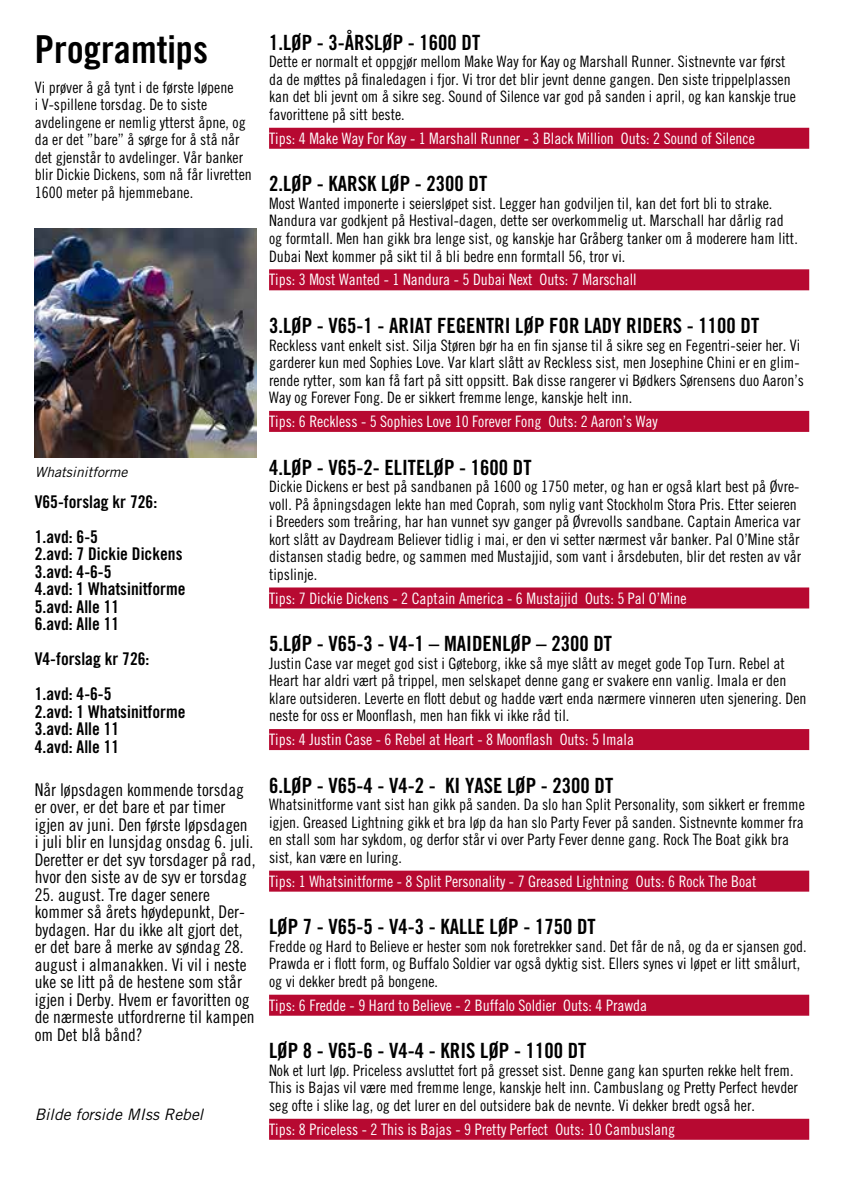
<style>
.page{position:relative;width:844px;height:1191px;background:#fff}
.page>*{position:absolute;margin:0;border:0;box-sizing:border-box;transform-origin:0 0}
.t1{font:38.5px "Trade Gothic LT Std Bd Cn 20";color:#000}
.t2{font:21px "Trade Gothic LT Std Bd Cn 20";color:#000}
.t3{font:17.5px/17.5px "Trade Gothic LT Std Cn 18";color:#000}
.t4{font:17.5px/17.5px "Trade Gothic LT Std Bd Cn 20";color:#000}
.t5{font:15.75px/17.5px "Trade Gothic LT Std Cn 18";color:#000}
.t6{font:15.75px "Trade Gothic LT Std Cn 18";color:#fff}
.t7{font:italic 15.75px "Trade Gothic LT Std";color:#000}
.t8{font:italic 14px "Trade Gothic LT Std";color:#000}
</style>
<div class="page">
<div style="left:269px;top:128px;width:540px;height:21px;background:#b70931"></div>
<div style="left:269px;top:269px;width:540px;height:21px;background:#b70931"></div>
<div style="left:269px;top:411px;width:540px;height:21px;background:#b70931"></div>
<div style="left:269px;top:587px;width:540px;height:21px;background:#b70931"></div>
<div style="left:269px;top:729px;width:540px;height:21px;background:#b70931"></div>
<div style="left:269px;top:870px;width:540px;height:21px;background:#b70931"></div>
<div style="left:269px;top:994px;width:540px;height:21px;background:#b70931"></div>
<div style="left:269px;top:1118px;width:540px;height:21px;background:#b70931"></div>
<img style="left:35px;top:228px;width:221px;height:229px">
<h1 class="t1" style="left:35px;top:25px;width:175px">Programtips</h1>
<p class="t5" style="left:35px;top:78px;width:218px">Vi prøver å gå tynt i de første løpene<br>i V-spillene torsdag. De to siste avdelingene er nemlig ytterst åpne, og da er det ”bare” å sørge for å stå når det gjenstår to avdelinger. Vår banker blir Dickie Dickens, som nå får livretten 1600 meter på hjemmebane.</p>
<p class="t8" style="left:35px;top:464px;width:94px">Whatsinitforme</p>
<p class="t4" style="left:35px;top:484px;width:124px;line-height:35px">V65-forslag kr 726:<br>1.avd: 6-5</p>
<p class="t4" style="left:35px;top:545px;width:152px">2.avd: 7 Dickie Dickens<br>3.avd: 4-6-5<br>4.avd: 1 Whatsinitforme<br>5.avd: Alle 11<br>6.avd: Alle 11</p>
<p class="t4" style="left:35px;top:641px;width:116px;line-height:35px">V4-forslag kr 726:<br>1.avd: 4-6-5</p>
<p class="t4" style="left:35px;top:702px;width:152px">2.avd: 1 Whatsinitforme<br>3.avd: Alle 11<br>4.avd: Alle 11</p>
<p class="t3" style="left:35px;top:780px;width:222px">Når løpsdagen kommende torsdag er over, er det bare et par timer igjen av juni. Den første løpsdagen i juli blir en lunsjdag onsdag 6. juli.<br>Deretter er det syv torsdager på rad, hvor den siste av de syv er torsdag</p>
<p class="t3" style="left:35px;top:885px;width:221px">25. august. Tre dager senere kommer så årets høydepunkt, Der&shy;bydagen. Har du ikke alt gjort det, er det bare å merke av søndag 28. august i almanakken. Vi vil i neste uke se litt på de hestene som står igjen i Derby. Hvem er favoritten og de nærmeste utfordrerne til kampen om Det blå bånd?</p>
<p class="t7" style="left:35px;top:1104px;width:170px">Bilde forside MIss Rebel</p>
<h2 class="t2" style="left:269px;top:30px;width:213px">1.LØP - 3-ÅRSLØP - 1600 DT</h2>
<p class="t5" style="left:269px;top:53px;width:528px">Dette er normalt et oppgjør mellom Make Way for Kay og Marshall Runner. Sistnevnte var først da de møttes på finaledagen i fjor. Vi tror det blir jevnt denne gangen. Den siste trippelplassen kan det bli jevnt om å sikre seg. Sound of Silence var god på sanden i april, og kan kanskje true favorittene på sitt beste.</p>
<p class="t6" style="left:269px;top:129px;width:487px">Tips: 4 Make Way For Kay - 1 Marshall Runner - 3 Black Million Outs: 2 Sound of Silence</p>
<h2 class="t2" style="left:269px;top:171px;width:220px">2.LØP - KARSK LØP - 2300 DT</h2>
<p class="t5" style="left:269px;top:194px;width:530px">Most Wanted imponerte i seiersløpet sist. Legger han godviljen til, kan det fort bli to strake.<br>Nandura var godkjent på Hestival-dagen, dette ser overkommelig ut. Marschall har dårlig rad og formtall. Men han gikk bra lenge sist, og kanskje har Gråberg tanker om å moderere ham litt.<br>Dubai Next kommer på sikt til å bli bedre enn formtall 56, tror vi.</p>
<p class="t6" style="left:269px;top:270px;width:369px">Tips: 3 Most Wanted - 1 Nandura - 5 Dubai Next Outs: 7 Marschall</p>
<h2 class="t2" style="left:269px;top:313px;width:491px">3.LØP - V65-1 - ARIAT FEGENTRI LØP FOR LADY RIDERS - 1100 DT</h2>
<p class="t5" style="left:269px;top:336px;width:536px">Reckless vant enkelt sist. Silja Støren bør ha en fin sjanse til å sikre seg en Fegentri-seier her. Vi garderer kun med Sophies Love. Var klart slått av Reckless sist, men Josephine Chini er en glim&shy;rende rytter, som kan få fart på sitt oppsitt. Bak disse rangerer vi Bødkers Sørensens duo Aaron’s Way og Forever Fong. De er sikkert fremme lenge, kanskje helt inn.</p>
<p class="t6" style="left:269px;top:412px;width:390px">Tips: 6 Reckless - 5 Sophies Love 10 Forever Fong Outs: 2 Aaron’s Way</p>
<h2 class="t2" style="left:269px;top:454px;width:264px">4.LØP - V65-2- ELITELØP - 1600 DT</h2>
<p class="t5" style="left:269px;top:477px;width:533px">Dickie Dickens er best på sandbanen på 1600 og 1750 meter, og han er også klart best på Øvre&shy;voll. På åpningsdagen lekte han med Coprah, som nylig vant Stockholm Stora Pris. Etter seieren i Breeders som treåring, har han vunnet syv ganger på Øvrevolls sandbane. Captain America var kort slått av Daydream Believer tidlig i mai, er den vi setter nærmest vår banker. Pal O’Mine står distansen stadig bedre, og sammen med Mustajjid, som vant i årsdebuten, blir det resten av vår tipslinje.</p>
<p class="t6" style="left:269px;top:588px;width:419px">Tips: 7 Dickie Dickens - 2 Captain America - 6 Mustajjid Outs: 5 Pal O’Mine</p>
<h2 class="t2" style="left:269px;top:631px;width:344px">5.LØP - V65-3 - V4-1 – MAIDENLØP – 2300 DT</h2>
<p class="t5" style="left:269px;top:654px;width:539px">Justin Case var meget god sist i Gøteborg, ikke så mye slått av meget gode Top Turn. Rebel at Heart har aldri vært på trippel, men selskapet denne gang er svakere enn vanlig. Imala er den klare outsideren. Leverte en flott debut og hadde vært enda nærmere vinneren uten sjenering. Den neste for oss er Moonflash, men han fikk vi ikke råd til.</p>
<p class="t6" style="left:269px;top:730px;width:366px">Tips: 4 Justin Case - 6 Rebel at Heart - 8 Moonflash Outs: 5 Imala</p>
<h2 class="t2" style="left:269px;top:772px;width:345px">6.LØP - V65-4 - V4-2 - KI YASE LØP - 2300 DT</h2>
<p class="t5" style="left:269px;top:795px;width:537px">Whatsinitforme vant sist han gikk på sanden. Da slo han Split Personality, som sikkert er fremme igjen. Greased Lightning gikk et bra løp da han slo Party Fever på sanden. Sistnevnte kommer fra en stall som har sykdom, og derfor står vi over Party Fever denne gang. Rock The Boat gikk bra sist, kan være en luring.</p>
<p class="t6" style="left:269px;top:871px;width:489px">Tips: 1 Whatsinitforme - 8 Split Personality - 7 Greased Lightning Outs: 6 Rock The Boat</p>
<h2 class="t2" style="left:269px;top:914px;width:328px">LØP 7 - V65-5 - V4-3 - KALLE LØP - 1750 DT</h2>
<p class="t5" style="left:269px;top:937px;width:539px">Fredde og Hard to Believe er hester som nok foretrekker sand. Det får de nå, og da er sjansen god.<br>Prawda er i flott form, og Buffalo Soldier var også dyktig sist. Ellers synes vi løpet er litt smålurt, og vi dekker bredt på bongene.</p>
<p class="t6" style="left:269px;top:995px;width:379px">Tips: 6 Fredde - 9 Hard to Believe - 2 Buffalo Soldier Outs: 4 Prawda</p>
<h2 class="t2" style="left:269px;top:1038px;width:319px">LØP 8 - V65-6 - V4-4 - KRIS LØP - 1100 DT</h2>
<p class="t5" style="left:269px;top:1061px;width:530px">Nok et lurt løp. Priceless avsluttet fort på gresset sist. Denne gang kan spurten rekke helt frem.<br>This is Bajas vil være med fremme lenge, kanskje helt inn. Cambuslang og Pretty Perfect hevder seg ofte i slike lag, og det lurer en del outsidere bak de nevnte. Vi dekker bredt også her.</p>
<p class="t6" style="left:269px;top:1119px;width:407px">Tips: 8 Priceless - 2 This is Bajas - 9 Pretty Perfect Outs: 10 Cambuslang</p>
</div>
